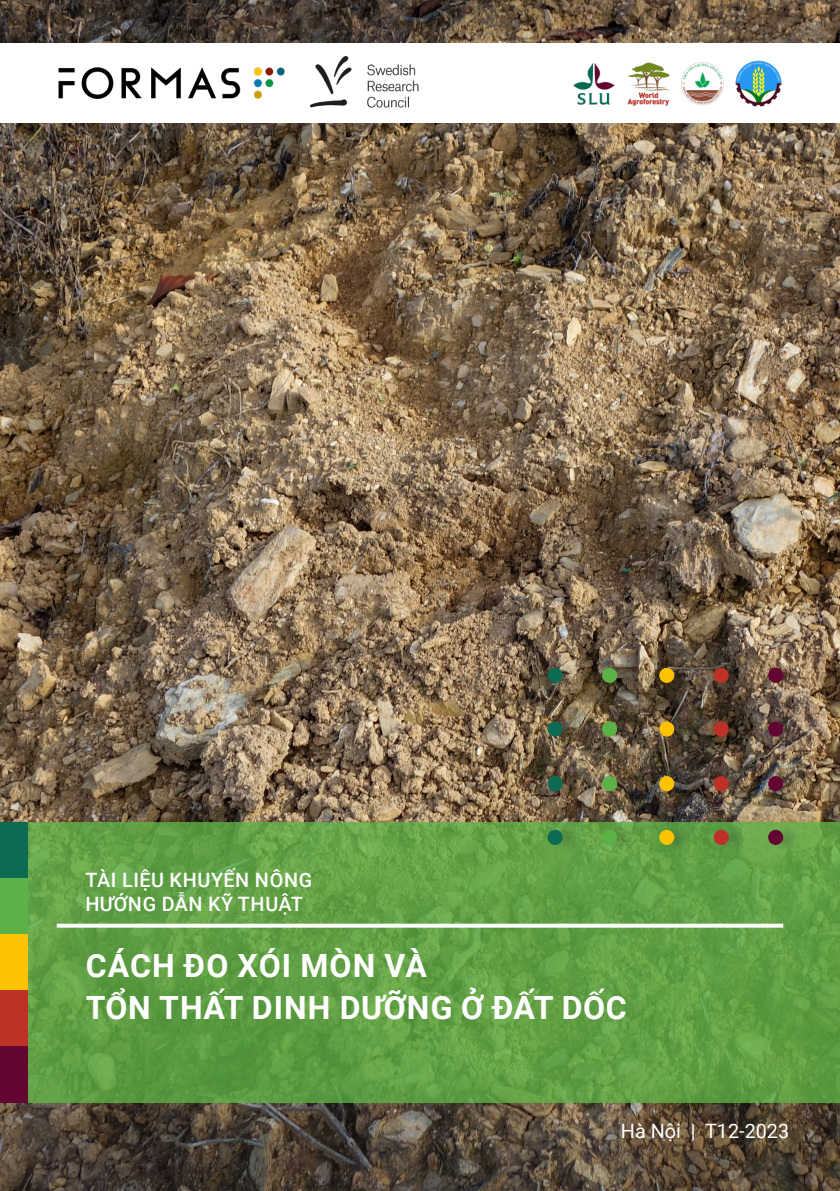
<style>
.page{position:relative;width:840px;height:1191px;background:#fff}
.page>*{position:absolute;margin:0;border:0;box-sizing:border-box;transform-origin:0 0}
.CHAPTER{font:700 32px "Roboto";letter-spacing:.025em;color:#fff}
.t1{font:500 19.8px "Roboto";letter-spacing:.02em;color:#fff}
.t2{font:19.8px "Roboto";color:#fff}
</style>
<div class="page">
<img style="left:0;top:0;width:839px;height:822px">
<svg style="left:0;top:1102px;width:839px;height:89px;background:#504538"></svg>
<svg style="left:28px;top:822px;width:811px;height:280px;background:#61a045"></svg>
<div style="left:0;top:43px;width:839px;height:80px;background:#fff"></div>
<img style="left:58px;top:67px;width:227px;height:32px">
<img style="left:310px;top:57px;width:109px;height:51px">
<svg style="left:57px;top:923px;width:725px;height:4px"></svg>
<div style="left:550px;top:660px;width:249px;height:192px;background:#231f20;opacity:.2"></div>
<div style="left:659px;top:721px;width:15px;height:15px;background:#fdc300;border-radius:50%"></div>
<div style="left:713px;top:721px;width:15px;height:15px;background:#bd3126;border-radius:50%"></div>
<div style="left:767px;top:721px;width:15px;height:15px;background:#630732;border-radius:50%"></div>
<div style="left:659px;top:668px;width:15px;height:15px;background:#fdc300;border-radius:50%"></div>
<div style="left:713px;top:668px;width:15px;height:15px;background:#bd3126;border-radius:50%"></div>
<div style="left:767px;top:668px;width:15px;height:15px;background:#630732;border-radius:50%"></div>
<div style="left:659px;top:830px;width:15px;height:15px;background:#fdc300;border-radius:50%"></div>
<div style="left:713px;top:830px;width:15px;height:15px;background:#bd3126;border-radius:50%"></div>
<div style="left:767px;top:830px;width:15px;height:15px;background:#630732;border-radius:50%"></div>
<div style="left:659px;top:776px;width:15px;height:15px;background:#fdc300;border-radius:50%"></div>
<div style="left:713px;top:776px;width:15px;height:15px;background:#bd3126;border-radius:50%"></div>
<div style="left:767px;top:776px;width:15px;height:15px;background:#630732;border-radius:50%"></div>
<div style="left:547px;top:721px;width:15px;height:15px;background:#0c6b52;border-radius:50%"></div>
<div style="left:601px;top:721px;width:15px;height:15px;background:#5bb246;border-radius:50%"></div>
<div style="left:547px;top:668px;width:15px;height:15px;background:#0c6b52;border-radius:50%"></div>
<div style="left:601px;top:668px;width:15px;height:15px;background:#5bb246;border-radius:50%"></div>
<div style="left:547px;top:830px;width:15px;height:15px;background:#0c6b52;border-radius:50%"></div>
<div style="left:601px;top:830px;width:15px;height:15px;background:#5bb246;border-radius:50%"></div>
<div style="left:547px;top:776px;width:15px;height:15px;background:#0c6b52;border-radius:50%"></div>
<div style="left:601px;top:776px;width:15px;height:15px;background:#5bb246;border-radius:50%"></div>
<div style="left:0;top:822px;width:28px;height:56px;background:#0c6b52"></div>
<div style="left:0;top:878px;width:28px;height:56px;background:#5bb246"></div>
<div style="left:0;top:934px;width:28px;height:56px;background:#fdc300"></div>
<div style="left:0;top:990px;width:28px;height:56px;background:#bd3126"></div>
<div style="left:0;top:1046px;width:28px;height:56px;background:#630732"></div>
<img style="left:573px;top:60px;width:209px;height:47px">
<p class="t1" style="left:85px;top:866px;width:228px">TÀI LIỆU KHUYẾN NÔNG</p>
<p class="t1" style="left:85px;top:890px;width:219px">HƯỚNG DẪN KỸ THUẬT</p>
<p class="CHAPTER" style="left:86px;top:943px;width:342px">CÁCH ĐO XÓI MÒN VÀ</p>
<p class="CHAPTER" style="left:86px;top:985px;width:542px">TỔN THẤT DINH DƯỠNG Ở ĐẤT DỐC</p>
<p class="t2" style="left:620px;top:1117px;width:170px">Hà Nội | T12-2023</p>
</div>
